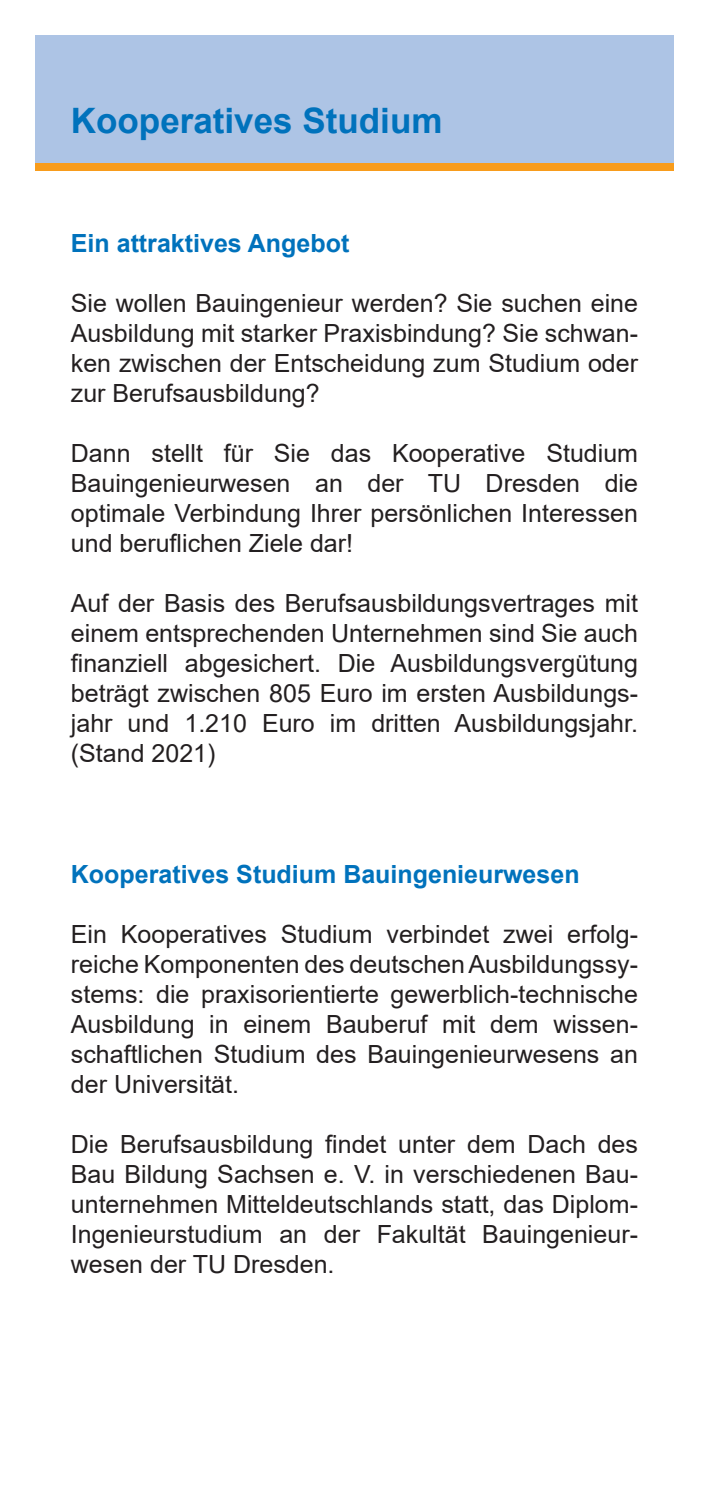
<style>
.page{position:relative;width:709px;height:1489px;background:#fff}
.page>*{position:absolute;margin:0;border:0;box-sizing:border-box;transform-origin:0 0}
.t1{font:700 35px "Arial";color:#0072bc}
.t2{font:25px/30px "Arial";color:#231f20;text-align:justify}
.t3{font:700 25px "Arial";color:#0072bc}
</style>
<div class="page">
<div style="left:35px;top:35px;width:638px;height:128px;background:#adc4e5"></div>
<div style="left:35px;top:163px;width:638px;height:7px;background:#f89c1c"></div>
<h1 class="t1" style="left:71px;top:108px;width:373px">Kooperatives Studium</h1>
<p class="t3" style="left:71px;top:234px;width:280px">Ein attraktives Angebot</p>
<p class="t2" style="left:71px;top:291px;width:568px">Sie wollen Bauingenieur werden? Sie suchen eine Ausbildung mit starker Praxisbindung? Sie schwan&shy;ken zwischen der Entscheidung zum Studium oder zur Berufsausbildung?</p>
<p class="t2" style="left:71px;top:441px;width:568px">Dann stellt für Sie das Kooperative Studium Bauingenieurwesen an der TU Dresden die optimale Verbindung Ihrer persönlichen Interessen und beruflichen Ziele dar!</p>
<p class="t2" style="left:71px;top:591px;width:568px">Auf der Basis des Berufsausbildungsvertrages mit einem entsprechenden Unternehmen sind Sie auch finanziell abgesichert. Die Ausbildungs vergütung beträgt zwischen 805 Euro im ersten Ausbildungs&shy;jahr und 1.210 Euro im dritten Ausbildungsjahr. (Stand 2021)</p>
<p class="t3" style="left:71px;top:864px;width:510px">Kooperatives Studium Bauingenieurwesen</p>
<p class="t2" style="left:71px;top:921px;width:568px">Ein Kooperatives Studium verbindet zwei erfolg&shy;reiche Komponenten des deutschen Ausbildungssy&shy;stems: die praxisorientierte gewerblich-technische Ausbildung in einem Bauberuf mit dem wissen&shy;schaftlichen Studium des Bauingenieurwesens an der Universität.</p>
<p class="t2" style="left:71px;top:1128px;width:568px">Die Berufsausbildung findet unter dem Dach des Bau Bildung Sachsen e. V. in verschiedenen Bau&shy;unternehmen Mitteldeutschlands statt, das Diplom-Ingenieurstudium an der Fakultät Bauingenieur&shy;wesen der TU Dresden.</p>
</div>
